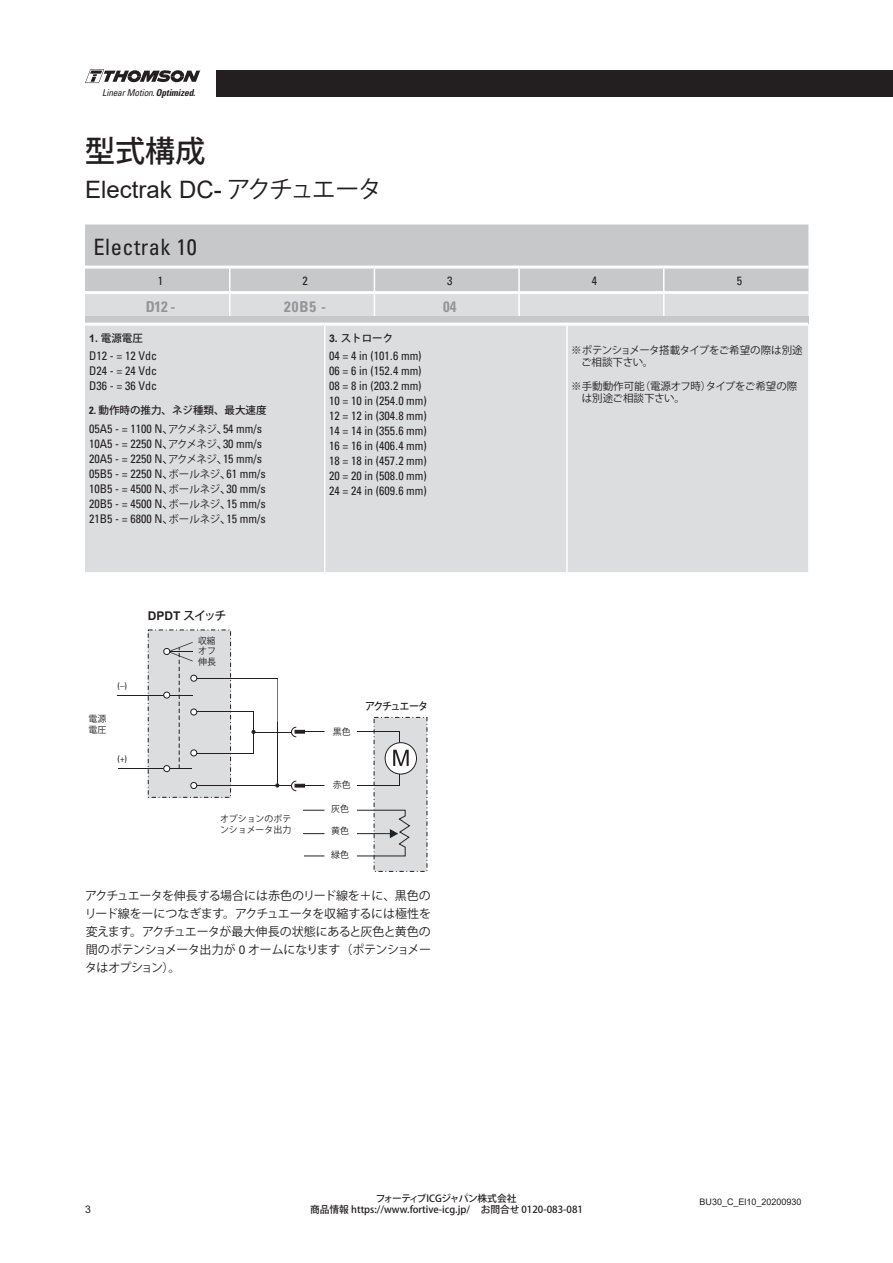
<style>
.page{position:relative;width:893px;height:1263px;background:#fff}
.page>*{position:absolute;margin:0;border:0;box-sizing:border-box;transform-origin:0 0}
.head1{font:500 30px "Koz Go Pro";color:#231f20}
.head2{font:24px "Arial";color:#231f20}
.t1{font:condensed 22.5px "Univers";letter-spacing:.02em;color:#231f20}
.t2{font:700 condensed 15px "Univers";letter-spacing:.03em;color:#939598}
.t3{font:condensed 12px "Univers";color:#231f20}
.body1{font:12px/18px "Koz Go Pro";letter-spacing:-.04em;color:#231f20;text-align:justify}
.body2{font:700 12px "Arial";color:#231f20}
.t4{font:10.5px/12px "Koz Go Pro";color:#231f20}
.tablehead{font:500 10.5px "Koz Go Pro";color:#231f20}
.t5{font:10.5px/12px "Koz Go Pro";letter-spacing:-.025em;color:#231f20}
.body2-2{font:500 10.5px "Koz Go Pro";letter-spacing:-.13em;color:#231f20;scale:.96 1}
.t6{font:10.5px "Arial";color:#231f20}
.t7{font:500 9.75px/11.7px "Koz Go Pr 6 N";color:#231f20;text-align:center}
.t8{font:italic condensed 9.45px "Univers";letter-spacing:-.01em;color:#231f20}
.text{font:9px/10.8px "Koz Go Pro";color:#231f20}
.t9{font:9px "Arial";color:#231f20}
.t10{font:condensed 9px "Univers";color:#231f20}
.text-2{font:9px "Koz Go Pro";color:#231f20;scale:.96 1}
.s1{font-weight:700}
.s2{font-family:"Koz Go Pro"}
.s3{font-family:"Arial";font-weight:700}
.s4{font-family:"Univers";font-weight:700;font-stretch:condensed}
.s5{font-family:"Koz Go Pro";font-stretch:normal}
.s6{font-family:"Koz Go Pro";font-stretch:normal;font-size:10.5px}
.s7{font-family:"Arial";font-stretch:normal}
.s8{font-family:"Koz Go Pro";font-weight:500}
.s9{font-family:"Arial"}
</style>
<div class="page">
<div style="left:217px;top:70px;width:676px;height:27px;background:#231f20"></div>
<svg style="left:85px;top:69px;width:116px;height:14px"></svg>
<div style="left:85px;top:225px;width:723px;height:41px;background:#c7c8ca"></div>
<svg style="left:85px;top:269px;width:723px;height:47px;background:#d4d5d7"></svg>
<svg style="left:85px;top:316px;width:723px;height:7px;background:#cacbcc"></svg>
<div style="left:85px;top:326px;width:723px;height:246px;background:#dcdddf"></div>
<hr style="left:324px;top:326px;width:2px;height:246px;background:#fff">
<hr style="left:566px;top:326px;width:2px;height:246px;background:#fff">
<div style="left:374px;top:717px;width:53px;height:155px;background:#dcdddf"></div>
<div style="left:148px;top:630px;width:83px;height:167px;background:#dcdddf"></div>
<div style="left:148px;top:629px;width:83px;height:169px;border:1px dashed #231f20"></div>
<hr style="left:117px;top:695px;width:46px;height:1px;background:#231f20">
<hr style="left:118px;top:768px;width:46px;height:1px;background:#231f20">
<hr style="left:253px;top:732px;width:39px;height:1px;background:#231f20">
<hr style="left:197px;top:678px;width:81px;height:1px;background:#231f20">
<hr style="left:197px;top:785px;width:94px;height:1px;background:#231f20">
<hr style="left:277px;top:722px;width:1px;height:64px;background:#231f20">
<hr style="left:277px;top:679px;width:1px;height:46px;background:#231f20">
<div style="left:385px;top:743px;width:31px;height:31px;background:#fff;border-radius:50%"></div>
<div style="left:385px;top:742px;width:32px;height:32px;border:1px solid #231f20;border-radius:50%"></div>
<hr style="left:197px;top:712px;width:57px;height:1px;background:#231f20">
<hr style="left:197px;top:753px;width:57px;height:1px;background:#231f20">
<hr style="left:253px;top:712px;width:1px;height:41px;background:#231f20">
<div style="left:163px;top:648px;width:7px;height:7px;border:1px solid #231f20;border-radius:50%"></div>
<div style="left:163px;top:692px;width:7px;height:6px;border:1px solid #231f20;border-radius:50%"></div>
<div style="left:164px;top:765px;width:6px;height:7px;background:#fff;border-radius:50%"></div>
<div style="left:163px;top:765px;width:7px;height:7px;border:1px solid #231f20;border-radius:50%"></div>
<svg style="left:191px;top:782px;width:6px;height:6px"></svg>
<div style="left:190px;top:782px;width:7px;height:7px;border:1px solid #231f20;border-radius:50%"></div>
<svg style="left:164px;top:642px;width:33px;height:127px"></svg>
<div style="left:190px;top:675px;width:7px;height:7px;border:1px solid #231f20;border-radius:50%"></div>
<svg style="left:291px;top:721px;width:120px;height:151px"></svg>
<p class="t8" style="left:102px;top:87px;width:95px">Linear Motion.<span class="s1">Optimized.</span></p>
<p class="head1" style="left:85px;top:132px;width:121px">型式構成</p>
<p class="head2" style="left:85px;top:173px;width:299px">Electrak DC- <span class="s2">アクチュエータ</span></p>
<p class="t1" style="left:94px;top:233px;width:105px">Electrak 10</p>
<p class="t3" style="left:158px;top:273px;width:7px">1</p>
<p class="t3" style="left:303px;top:273px;width:7px">2</p>
<p class="t3" style="left:447px;top:273px;width:7px">3</p>
<p class="t3" style="left:592px;top:273px;width:7px">4</p>
<p class="t3" style="left:737px;top:273px;width:7px">5</p>
<p class="t2" style="left:146px;top:297px;width:31px">D12 -</p>
<p class="t2" style="left:284px;top:297px;width:43px">20B5 -</p>
<p class="t2" style="left:443px;top:297px;width:15px">04</p>
<p class="tablehead" style="left:89px;top:331px;width:55px"><span class="s3">1.</span> 電源電圧</p>
<p class="t3" style="left:89px;top:348px;width:69px">D12 - = 12 Vdc</p>
<p class="t3" style="left:89px;top:363px;width:69px">D24 - = 24 Vdc</p>
<p class="t3" style="left:89px;top:378px;width:69px">D36 - = 36 Vdc</p>
<p class="tablehead" style="left:89px;top:404px;width:179px"><span class="s4">2.</span> 動作時の推力、ネジ種類、最大速度</p>
<p class="t3" style="left:89px;top:421px;width:174px">05A5 - = 1100 N<span class="s5">、</span><span class="s6">アクメネジ</span><span class="s5">、</span>54 mm/s</p>
<p class="t3" style="left:89px;top:436px;width:174px">10A5 - = 2250 N<span class="s5">、</span><span class="s6">アクメネジ</span><span class="s5">、</span>30 mm/s</p>
<p class="t3" style="left:89px;top:451px;width:174px">20A5 - = 2250 N<span class="s5">、</span><span class="s6">アクメネジ</span><span class="s5">、</span>15 mm/s</p>
<p class="t3" style="left:89px;top:466px;width:178px">05B5 - = 2250 N<span class="s5">、</span><span class="s6">ボールネジ</span><span class="s5">、</span>61 mm/s</p>
<p class="t3" style="left:89px;top:481px;width:178px">10B5 - = 4500 N<span class="s5">、</span><span class="s6">ボールネジ</span><span class="s5">、</span>30 mm/s</p>
<p class="t3" style="left:89px;top:496px;width:178px">20B5 - = 4500 N<span class="s5">、</span><span class="s6">ボールネジ</span><span class="s5">、</span>15 mm/s</p>
<p class="t3" style="left:89px;top:511px;width:178px">21B5 - = 6800 N<span class="s5">、</span><span class="s6">ボールネジ</span><span class="s5">、</span>15 mm/s</p>
<p class="tablehead" style="left:329px;top:331px;width:66px"><span class="s3">3.</span> ストローク</p>
<p class="t3" style="left:329px;top:348px;width:94px">04 = 4 in (101<span class="s7">.</span>6 mm)</p>
<p class="t3" style="left:329px;top:363px;width:94px">06 = 6 in (152<span class="s7">.</span>4 mm)</p>
<p class="t3" style="left:329px;top:378px;width:94px">08 = 8 in (203<span class="s7">.</span>2 mm)</p>
<p class="t3" style="left:329px;top:393px;width:99px">10 = 10 in (254<span class="s7">.</span>0 mm)</p>
<p class="t3" style="left:329px;top:408px;width:99px">12 = 12 in (304<span class="s7">.</span>8 mm)</p>
<p class="t3" style="left:329px;top:423px;width:99px">14 = 14 in (355<span class="s7">.</span>6 mm)</p>
<p class="t3" style="left:329px;top:438px;width:99px">16 = 16 in (406<span class="s7">.</span>4 mm)</p>
<p class="t3" style="left:329px;top:453px;width:99px">18 = 18 in (457<span class="s7">.</span>2 mm)</p>
<p class="t3" style="left:329px;top:468px;width:99px">20 = 20 in (508<span class="s7">.</span>0 mm)</p>
<p class="t3" style="left:329px;top:483px;width:99px">24 = 24 in (609<span class="s7">.</span>6 mm)</p>
<p class="t5" style="left:571px;top:344px;width:233px">※ポテンショメータ搭載タイプをご希望の際は別途　ご相談下さい。</p>
<p class="t4" style="left:571px;top:380px;width:228px">※手動動作可能（電源オフ時）タイプをご希望の際　は別途ご相談下さい。</p>
<p class="body2" style="left:148px;top:608px;width:80px">DPDT <span class="s8">スイッチ</span></p>
<p class="text" style="left:88px;top:714px;width:19px">電源電圧</p>
<p class="t10" style="left:118px;top:680px;width:11px">(–)</p>
<p class="t10" style="left:118px;top:753px;width:11px">(+)</p>
<p class="text-2" style="left:198px;top:634px;width:19px">収縮</p>
<p class="text" style="left:198px;top:646px;width:19px">オフ</p>
<p class="text" style="left:198px;top:657px;width:19px">伸長</p>
<p class="text" style="left:220px;top:813px;width:73px">オプションのポテンショメータ出力</p>
<p class="text" style="left:333px;top:726px;width:19px">黒色</p>
<p class="body2-2" style="left:365px;top:699px;width:67px">アクチュエータ</p>
<p class="text" style="left:333px;top:779px;width:19px">赤色</p>
<p class="text" style="left:331px;top:803px;width:19px">灰色</p>
<p class="text" style="left:331px;top:826px;width:19px">黄色</p>
<p class="text" style="left:331px;top:849px;width:19px">緑色</p>
<p class="body1" style="left:85px;top:887px;width:348px">アクチュエータを伸長する場合には赤色のリード線を＋に、黒色のリード線をーにつなぎます。アクチュエータを収縮するには極性を変えます。アクチュエータが最大伸長の状態にあると灰色と黄色の間のポテンショメータ出力が <span class="s9">0</span> オームになります（ポテンショメータはオプション）。</p>
<p class="t6" style="left:85px;top:1202px;width:7px">3</p>
<p class="t7" style="left:310px;top:1192px;width:274px">フォーティブICGジャパン株式会社<br>商品情報 https://www.fortive-icg.jp/ お問合せ 0120-083-081</p>
<p class="t9" style="left:699px;top:1196px;width:104px">BU30_C_El10_20200930</p>
</div>
